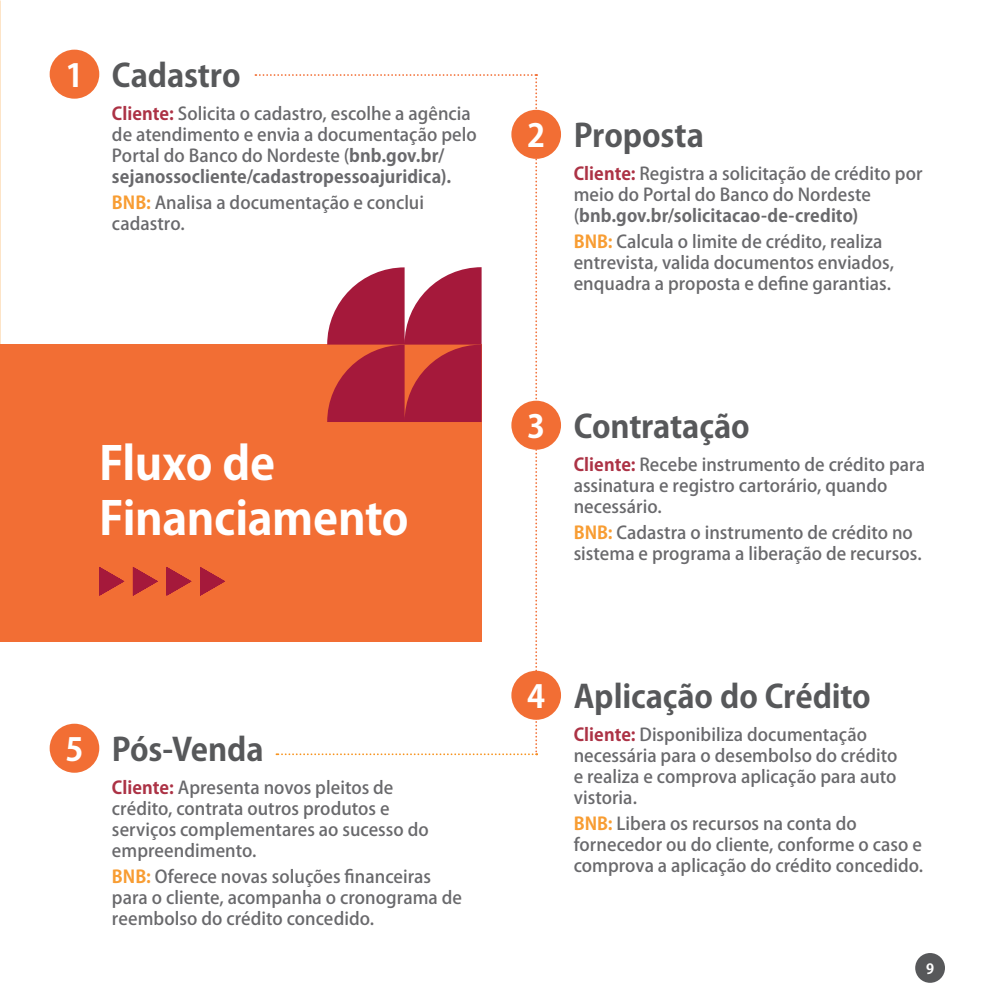
<style>
.page{position:relative;width:993px;height:993px;background:#fff}
.page>*{position:absolute;margin:0;border:0;box-sizing:border-box;transform-origin:0 0}
.t1{font:700 45.5px/54.6px "Koz Go Pro";letter-spacing:-.01em;color:#fff}
.Body_Text___Tip{font:700 31.5px "Koz Go Pro";letter-spacing:-.005em;color:#57585a}
.Title___Circle_1{font:700 31.5px "Koz Go Pr 6 N";color:#fff}
.Body_text___Box_1{font:500 17.5px/21px "Koz Go Pro";color:#69696c}
.t2{font:700 14px "Koz Go Pro";color:#fff}
.s1{font-weight:700;color:#ac3245}
.s2{font-weight:700}
.s3{font-weight:700;color:#f89d33}
</style>
<div class="page">
<div style="left:0;top:344px;width:481px;height:298px;background:#f26e34"></div>
<div style="left:50px;top:50px;width:49px;height:49px;background:#f26e34;border-radius:50%"></div>
<div style="left:511px;top:110px;width:50px;height:49px;background:#f26e34;border-radius:50%"></div>
<div style="left:511px;top:400px;width:50px;height:49px;background:#f26e34;border-radius:50%"></div>
<div style="left:511px;top:670px;width:50px;height:49px;background:#f26e34;border-radius:50%"></div>
<div style="left:50px;top:723px;width:49px;height:49px;background:#f26e34;border-radius:50%"></div>
<svg style="left:255px;top:74px;width:282px;height:680px"></svg>
<svg style="left:99px;top:567px;width:25px;height:28px"></svg>
<svg style="left:133px;top:567px;width:25px;height:28px"></svg>
<svg style="left:166px;top:567px;width:25px;height:28px"></svg>
<svg style="left:200px;top:567px;width:25px;height:28px"></svg>
<div style="left:914px;top:952px;width:30px;height:30px;background:#57585a;border-radius:50%"></div>
<p class="Title___Circle_1" style="left:65px;top:57px;width:20px">1</p>
<p class="Body_Text___Tip" style="left:112px;top:55px;width:130px">Cadastro</p>
<p class="Body_text___Box_1" style="left:112px;top:104px;width:366px"><span class="s1">Cliente:</span> Solicita o cadastro, escolhe a agência de atendimento e envia a documentação pelo Portal do Banco do Nordeste (<span class="s2">bnb.gov.br/ sejanossocliente/cadastropessoajuridica).</span></p>
<p class="Body_text___Box_1" style="left:112px;top:193px;width:313px"><span class="s3">BNB:</span> Analisa a documentação e conclui cadastro.</p>
<p class="t1" style="left:99px;top:439px;width:311px">Fluxo de<br>Financiamento</p>
<p class="Title___Circle_1" style="left:65px;top:731px;width:20px">5</p>
<p class="Body_Text___Tip" style="left:112px;top:728px;width:153px">Pós-Venda</p>
<p class="Body_text___Box_1" style="left:112px;top:777px;width:318px"><span class="s1">Cliente:</span> Apresenta novos pleitos de crédito, contrata outros produtos e serviços complementares ao sucesso do empreendimento.</p>
<p class="Body_text___Box_1" style="left:112px;top:866px;width:351px"><span class="s3">BNB:</span> Oferece novas soluções financeiras para o cliente, acompanha o cronograma de reembolso do crédito concedido.</p>
<p class="Title___Circle_1" style="left:527px;top:118px;width:20px">2</p>
<p class="Body_Text___Tip" style="left:573px;top:115px;width:132px">Proposta</p>
<p class="Body_text___Box_1" style="left:573px;top:164px;width:350px"><span class="s1">Cliente:</span> Registra a solicitação de crédito por meio do Portal do Banco do Nordeste (<span class="s2">bnb.gov.br/solicitacao-de-credito)</span></p>
<p class="Body_text___Box_1" style="left:573px;top:232px;width:322px"><span class="s3">BNB:</span> Calcula o limite de crédito, realiza entrevista, valida documentos enviados, enquadra a proposta e define garantias.</p>
<p class="Title___Circle_1" style="left:527px;top:408px;width:20px">3</p>
<p class="Body_Text___Tip" style="left:573px;top:406px;width:177px">Contratação</p>
<p class="Body_text___Box_1" style="left:573px;top:455px;width:352px"><span class="s1">Cliente:</span> Recebe instrumento de crédito para assinatura e registro cartorário, quando necessário.</p>
<p class="Body_text___Box_1" style="left:573px;top:523px;width:349px"><span class="s3">BNB:</span> Cadastra o instrumento de crédito no sistema e programa a liberação de recursos.</p>
<p class="Title___Circle_1" style="left:527px;top:678px;width:20px">4</p>
<p class="Body_Text___Tip" style="left:573px;top:675px;width:299px">Aplicação do Crédito</p>
<p class="Body_text___Box_1" style="left:573px;top:724px;width:325px"><span class="s1">Cliente:</span> Disponibiliza documentação necessária para o desembolso do crédito e realiza e comprova aplicação para auto vistoria.</p>
<p class="Body_text___Box_1" style="left:573px;top:813px;width:351px"><span class="s3">BNB:</span> Libera os recursos na conta do fornecedor ou do cliente, conforme o caso e comprova a aplicação do crédito concedido.</p>
<p class="t2" style="left:925px;top:959px;width:10px">9</p>
</div>
